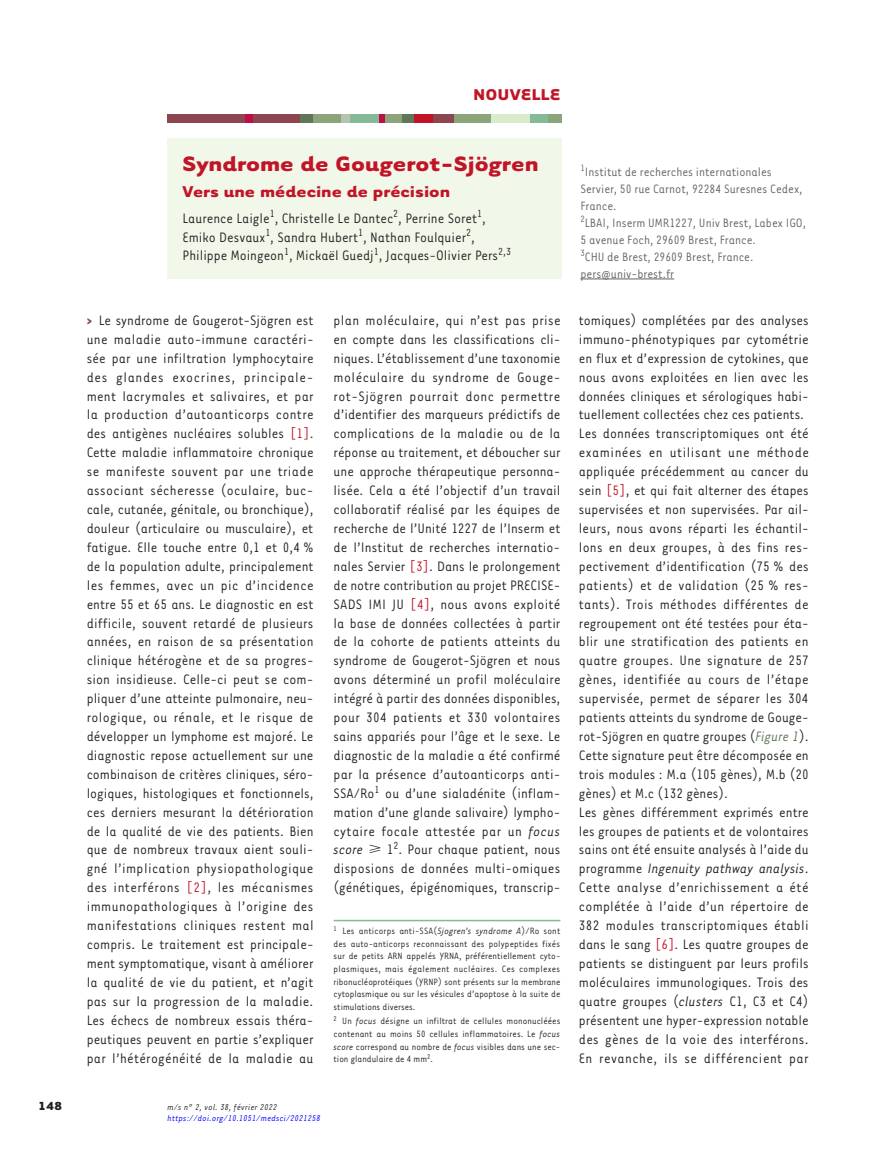
<style>
.page{position:relative;width:894px;height:1149px;background:#fff}
.page>*{position:absolute;margin:0;border:0;box-sizing:border-box;transform-origin:0 0}
.t1{font:700 24px "Tarzana Wide";color:#c11527}
.t2{font:700 18px "Tarzana Wide";color:#c11527}
.t3{font:15.75px/18.9px "Tarzana Narrow";color:#231f20}
.t4{font:13.95px/17px "Tarzana Narrow";color:#636366}
.t5{font:700 13.5px "Tarzana Wide";color:#231f20}
.t6{font:10.5px/12.6px "Tarzana Narrow";color:#231f20;text-align:justify}
.t7{font:italic 9.75px "Tarzana Narrow";letter-spacing:.025em;color:#00f}
.t8{font:italic 9.75px "Tarzana Narrow";letter-spacing:.025em;color:#231f20}
.s1{font-weight:700;color:#8d454f}
.s2{color:#c11527}
.s3{font-style:italic}
.s4{font-family:"Mathematical Pi 1"}
.s5{font-style:italic;color:#5f7659}
</style>
<div class="page">
<div style="left:167px;top:114px;width:133px;height:9px;background:#8d454f"></div>
<div style="left:300px;top:114px;width:27px;height:9px;background:#5f7659"></div>
<div style="left:400px;top:114px;width:14px;height:9px;background:#5f7659"></div>
<div style="left:313px;top:114px;width:29px;height:9px;background:#8ba479"></div>
<div style="left:349px;top:114px;width:30px;height:9px;background:#84ba95"></div>
<div style="left:529px;top:114px;width:20px;height:9px;background:#84ba95"></div>
<div style="left:383px;top:114px;width:18px;height:9px;background:#8ba479"></div>
<div style="left:548px;top:114px;width:13px;height:9px;background:#8ba479"></div>
<div style="left:452px;top:114px;width:39px;height:9px;background:#8ba479"></div>
<div style="left:491px;top:114px;width:38px;height:9px;background:#daebcb"></div>
<div style="left:341px;top:114px;width:8px;height:9px;background:#b6c4ad"></div>
<div style="left:245px;top:114px;width:7px;height:9px;background:#c10d45"></div>
<div style="left:378px;top:114px;width:6px;height:9px;background:#c10d45"></div>
<div style="left:414px;top:114px;width:26px;height:9px;background:#c11527"></div>
<div style="left:432px;top:114px;width:21px;height:9px;background:#8d454f"></div>
<div style="left:167px;top:138px;width:394px;height:141px;background:#f1f7e9"></div>
<hr style="left:333px;top:919px;width:227px;height:2px;background:#84ba95">
<hr style="left:580px;top:279px;width:94px;height:1px;background:#636366">
<p class="t2" style="left:473px;top:83px;width:89px">NOUVELLE</p>
<h1 class="t1" style="left:182px;top:148px;width:357px">Syndrome de Gougerot-Sjögren</h1>
<p class="t2" style="left:182px;top:180px;width:269px">Vers une médecine de précision</p>
<p class="t3" style="left:182px;top:208px;width:330px">Laurence Laigle<sup>1</sup>, Christelle Le Dantec<sup>2</sup>, Perrine Soret<sup>1</sup>,<br>Emiko Desvaux<sup>1</sup>, Sandra Hubert<sup>1</sup>, Nathan Foulquier<sup>2</sup>,<br>Philippe Moingeon<sup>1</sup>, Mickaël Guedj<sup>1</sup>, Jacques-Olivier Pers<sup>2,3</sup></p>
<p class="t3" style="left:87px;top:310px;width:228px;text-align:justify"><span class="s1">&gt;</span> Le syndrome de Gougerot-Sjögren est une maladie auto-immune caractéri&shy;sée par une infiltration lymphocytaire des glandes exocrines, principale&shy;ment lacrymales et salivaires, et par la production d’autoanticorps contre des antigènes nucléaires solubles <span class="s2">[1]</span>.<br>Cette maladie inflammatoire chronique se manifeste souvent par une triade associant sécheresse (oculaire, buc&shy;cale, cutanée, génitale, ou bronchique), douleur (articulaire ou musculaire), et fatigue. Elle touche entre 0,1 et 0,4 % de la population adulte, principalement les femmes, avec un pic d’incidence entre 55 et 65 ans. Le diagnostic en est difficile, souvent retardé de plusieurs années, en raison de sa présentation clinique hétérogène et de sa progres&shy;sion insidieuse. Celle-ci peut se com&shy;pliquer d’une atteinte pulmonaire, neu&shy;rologique, ou rénale, et le risque de développer un lymphome est majoré. Le diagnostic repose actuellement sur une combinaison de critères cliniques, séro&shy;logiques, histologiques et fonctionnels, ces derniers mesurant la détérioration de la qualité de vie des patients. Bien que de nombreux travaux aient souli&shy;gné l’implication physiopathologique des interférons <span class="s2">[2]</span>, les mécanismes immunopathologiques à l’origine des manifestations cliniques restent mal compris. Le traitement est principale&shy;ment symptomatique, visant à améliorer la qualité de vie du patient, et n’agit pas sur la progression de la maladie.<br>Les échecs de nombreux essais théra&shy;peutiques peuvent en partie s’expliquer par l’hétérogénéité de la maladie au</p>
<p class="t3" style="left:333px;top:310px;width:228px;text-align:justify">plan moléculaire, qui n’est pas prise en compte dans les classifications cli&shy;niques. L’établissement d’une taxonomie moléculaire du syndrome de Gouge&shy;rot-Sjögren pourrait donc permettre d’identifier des marqueurs prédictifs de complications de la maladie ou de la réponse au traitement, et déboucher sur une approche thérapeutique personna&shy;lisée. Cela a été l’objectif d’un travail collaboratif réalisé par les équipes de recherche de l’Unité 1227 de l’Inserm et de l’Institut de recherches internatio&shy;nales Servier <span class="s2">[3]</span>. Dans le prolongement de notre contribution au projet PRECISE-SADS IMI JU <span class="s2">[4]</span>, nous avons exploité la base de données collectées à partir de la cohorte de patients atteints du syndrome de Gougerot-Sjögren et nous avons déterminé un profil moléculaire intégré à partir des données disponibles, pour 304 patients et 330 volontaires sains appariés pour l’âge et le sexe. Le diagnostic de la maladie a été confirmé par la présence d’autoanticorps anti-SSA/Ro<sup>1</sup> ou d’une sialadénite (inflam&shy;mation d’une glande salivaire) lympho&shy;cytaire focale attestée par un <span class="s3">focus score</span> <span class="s4">&gt;</span> 1<sup>2</sup>. Pour chaque patient, nous disposions de données multi-omiques (génétiques, épigénomiques, transcrip-</p>
<p class="t6" style="left:333px;top:924px;width:228px"><sup>1</sup> Les anticorps anti-SSA(<span class="s3">Sjogren’s syndrome A</span>)/Ro sont des auto-anticorps reconnaissant des polypeptides fixés sur de petits ARN appelés YRNA, préférentiellement cyto&shy;plasmiques, mais également nucléaires. Ces complexes ribonucléoprotéiques (YRNP) sont présents sur la membrane cytoplasmique ou sur les vésicules d’apoptose à la suite de stimulations diverses.</p>
<p class="t6" style="left:333px;top:1014px;width:228px"><sup>2</sup> Un <span class="s3">focus</span> désigne un infiltrat de cellules mononucléées contenant au moins 50 cellules inflammatoires. Le <span class="s3">focus score</span> correspond au nombre de <span class="s3">focus</span> visibles dans une sec&shy;tion glandulaire de 4 mm<sup>2</sup>.</p>
<p class="t5" style="left:38px;top:1097px;width:26px">148</p>
<p class="t8" style="left:167px;top:1100px;width:111px">m/s n° 2, vol. 38, février 2022</p>
<p class="t7" style="left:167px;top:1112px;width:155px">https://doi.org/10.1051/medsci/2021258</p>
<p class="t4" style="left:580px;top:162px;width:227px"><sup>1</sup>Institut de recherches internationales Servier, 50 rue Carnot, 92284 Suresnes Cedex, France.<br><sup>2</sup>LBAI, Inserm UMR1227, Univ Brest, Labex IGO, 5 avenue Foch, 29609 Brest, France.<br><sup>3</sup>CHU de Brest, 29609 Brest, France. pers@univ-brest.fr</p>
<p class="t3" style="left:578px;top:310px;width:231px">tomiques) complétées par des analyses immuno-phénotypiques par cytométrie en flux et d’expression de cytokines, que nous avons exploitées en lien avec les données cliniques et sérologiques habi&shy;tuellement collectées chez ces patients.<br>Les données transcriptomiques ont été examinées en utilisant une méthode appliquée précédemment au cancer du sein <span class="s2">[5]</span>, et qui fait alterner des étapes supervisées et non supervisées. Par ail&shy;leurs, nous avons réparti les échantil&shy;lons en deux groupes, à des fins res&shy;pectivement d’identification (75 % des patients) et de validation (25 % res&shy;tants). Trois méthodes différentes de regroupement ont été testées pour éta&shy;blir une stratification des patients en quatre groupes. Une signature de 257 gènes, identifiée au cours de l’étape supervisée, permet de séparer les 304 patients atteints du syndrome de Gouge&shy;rot-Sjögren en quatre groupes (<span class="s5">Figure 1</span>).<br>Cette signature peut être décomposée en trois modules : M.a (105 gènes), M.b (20 gènes) et M.c (132 gènes).<br>Les gènes différemment exprimés entre les groupes de patients et de volontaires sains ont été ensuite analysés à l’aide du programme <span class="s3">Ingenuity pathway analysis</span>.<br>Cette analyse d’enrichissement a été complétée à l’aide d’un répertoire de 382 modules transcriptomiques établi dans le sang <span class="s2">[6]</span>. Les quatre groupes de patients se distinguent par leurs profils moléculaires immunologiques. Trois des quatre groupes (<span class="s3">clusters</span> C1, C3 et C4) présentent une hyper-expression notable des gènes de la voie des interférons.<br>En revanche, ils se différencient par</p>
</div>
